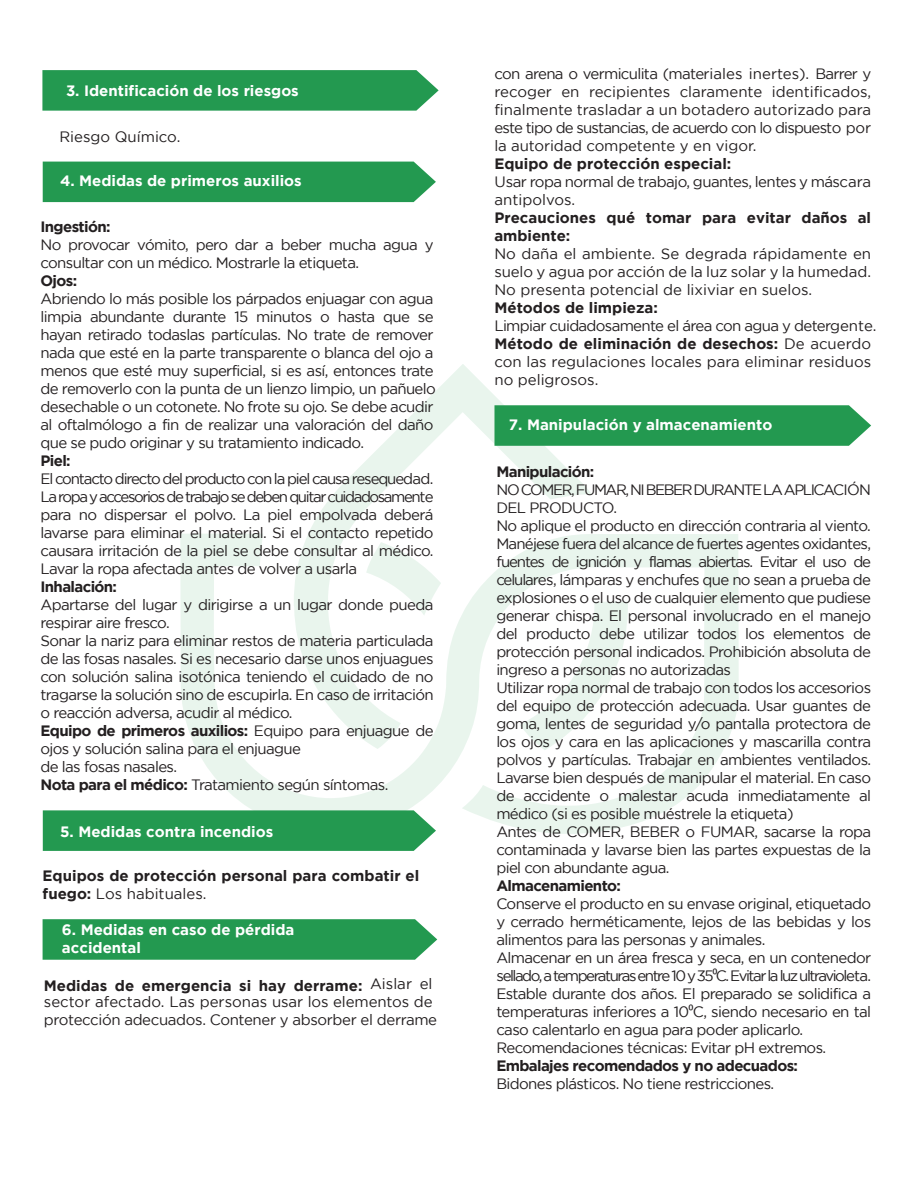
<style>
.page{position:relative;width:915px;height:1191px;background:#fff}
.page>*{position:absolute;margin:0;border:0;box-sizing:border-box;transform-origin:0 0}
.t1{font:15px/18px "Gotham";letter-spacing:-.04em;color:#231f20}
.t2{font:15px/18px "Gotham";color:#231f20}
.t3{font:700 15px/18px "Gotham";color:#231f20}
.t4{font:700 15px/18px "Gotham";color:#fff}
.t5{font:700 15px "Gotham";letter-spacing:-.04em;color:#231f20}
.s1{font-weight:700}
.s2{font-weight:400}
.s3{font-family:"Myriad Pro"}
</style>
<div class="page">
<div style="left:43px;top:162px;width:393px;height:40px;background:#239950"></div>
<svg style="left:309px;top:364px;width:283px;height:169px"></svg>
<svg style="left:180px;top:533px;width:558px;height:301px"></svg>
<svg style="left:519px;top:602px;width:109px;height:148px"></svg>
<svg style="left:43px;top:810px;width:393px;height:41px;background:#2b9d56"></svg>
<div style="left:43px;top:919px;width:394px;height:40px;background:#239950"></div>
<svg style="left:494px;top:405px;width:376px;height:41px;background:#2b9c56"></svg>
<svg style="left:42px;top:70px;width:396px;height:41px;background:#2b9c56"></svg>
<p class="t4" style="left:66px;top:81px;width:234px">3. Identificación de los riesgos</p>
<p class="t2" style="left:59px;top:127px;width:122px">Riesgo Químico.</p>
<p class="t4" style="left:60px;top:171px;width:243px">4. Medidas de primeros auxilios</p>
<p class="t5" style="left:40px;top:218px;width:72px">Ingestión:</p>
<p class="t1" style="left:40px;top:236px;width:394px">No provocar vómito, pero dar a beber mucha agua y consultar con un médico. Mostrarle la etiqueta.</p>
<p class="t3" style="left:40px;top:271px;width:38px">Ojos:</p>
<p class="t1" style="left:40px;top:290px;width:397px">Abriendo lo más posible los párpados enjuagar con agua limpia abundante durante 15 minutos o hasta que se hayan retirado todaslas partículas. No trate de remover nada que esté en la parte transparente o blanca del ojo a menos que esté muy superficial, si es así, entonces trate de removerlo con la punta de un lienzo limpio, un pañuelo desechable o un cotonete. No frote su ojo. Se debe acudir al oftalmólogo a fin de realizar una valoración del daño que se pudo originar y su tratamiento indicado.</p>
<p class="t3" style="left:40px;top:451px;width:32px">Piel:</p>
<p class="t1" style="left:40px;top:470px;width:394px;text-align:justify">El contacto directo del producto con la piel causa resequedad.<br>La ropa y accesorios de trabajo se deben quitar cuidadosamente para no dispersar el polvo. La piel empolvada deberá lavarse para eliminar el material. Si el contacto repetido causara irritación de la piel se debe consultar al médico.<br>Lavar la ropa afectada antes de volver a usarla</p>
<p class="t5" style="left:40px;top:578px;width:78px">Inhalación:</p>
<p class="t1" style="left:40px;top:596px;width:394px">Apartarse del lugar y dirigirse a un lugar donde pueda respirar aire fresco.<br>Sonar la nariz para eliminar restos de materia particulada de las fosas nasales. Si es necesario darse unos enjuagues con solución salina isotónica teniendo el cuidado de no tragarse la solución sino de escupirla. En caso de irritación o reacción adversa, acudir al médico.<br><span class="s1">Equipo de primeros auxilios:</span> Equipo para enjuague de ojos y solución salina para el enjuague<br>de las fosas nasales.<br><span class="s1">Nota para el médico:</span> Tratamiento según síntomas.</p>
<p class="t4" style="left:60px;top:822px;width:215px">5. Medidas contra incendios</p>
<p class="t3" style="left:43px;top:866px;width:378px">Equipos de protección personal para combatir el fuego: <span class="s2">Los habituales.</span></p>
<p class="t4" style="left:62px;top:920px;width:234px">6. Medidas en caso de pérdida accidental</p>
<p class="t2" style="left:44px;top:977px;width:390px;line-height:16.5px"><span class="s1">Medidas de emergencia si hay derrame:</span> Aislar el sector afectado. Las personas usar los elementos de</p>
<p class="t1" style="left:44px;top:1010px;width:394px">protección adecuados. Contener y absorber el derrame</p>
<p class="t1" style="left:494px;top:64px;width:378px;text-align:justify">con arena o vermiculita (materiales inertes). Barrer y recoger en recipientes claramente identificados, finalmente trasladar a un botadero autorizado para este tipo de sustancias, de acuerdo con lo dispuesto por la autoridad competente y en vigor.</p>
<p class="t3" style="left:494px;top:154px;width:238px">Equipo de protección especial:</p>
<p class="t1" style="left:494px;top:172px;width:378px">Usar ropa normal de trabajo, guantes, lentes y máscara antipolvos.</p>
<p class="t3" style="left:494px;top:208px;width:378px">Precauciones qué tomar para evitar daños al ambiente:</p>
<p class="t1" style="left:494px;top:244px;width:378px;text-align:justify">No daña el ambiente. Se degrada rápidamente en suelo y agua por acción de la luz solar y la humedad.<br>No presenta potencial de lixiviar en suelos.</p>
<p class="t3" style="left:494px;top:298px;width:165px">Métodos de limpieza:</p>
<p class="t2" style="left:494px;top:316px;width:383px">Limpiar cuidadosamente el área con agua y detergente.<br><span class="s1">Método de eliminación de desechos:</span> De acuerdo con las regulaciones locales para eliminar residuos no peligrosos.</p>
<p class="t4" style="left:508px;top:415px;width:265px">7. Manipulación y almacenamiento</p>
<p class="t5" style="left:496px;top:462px;width:99px">Manipulación:</p>
<p class="t1" style="left:496px;top:480px;width:376px">NO COMER, FUMAR, NI BEBER DURANTE LA APLICACIÓN DEL PRODUCTO.<br>No aplique el producto en dirección contraria al viento.<br>Manéjese fuera del alcance de fuertes agentes oxidantes, fuentes de ignición y flamas abiertas. Evitar el uso de celulares, lámparas y enchufes que no sean a prueba de explosiones o el uso de cualquier elemento que pudiese generar chispa. El personal involucrado en el manejo del producto debe utilizar todos los elementos de protección personal indicados. Prohibición absoluta de ingreso a personas no autorizadas<br>Utilizar ropa normal de trabajo con todos los accesorios del equipo de protección adecuada. Usar guantes de goma, lentes de seguridad y/o pantalla protectora de los ojos y cara en las aplicaciones y mascarilla contra polvos y partículas. Trabajar en ambientes ventilados.<br>Lavarse bien después de manipular el material. En caso de accidente o malestar acuda inmediatamente al médico (si es posible muéstrele la etiqueta)<br>Antes de COMER, BEBER o FUMAR, sacarse la ropa contaminada y lavarse bien las partes expuestas de la piel con abundante agua.</p>
<p class="t5" style="left:496px;top:876px;width:126px">Almacenamiento:</p>
<p class="t1" style="left:496px;top:894px;width:376px">Conserve el producto en su envase original, etiquetado y cerrado herméticamente, lejos de las bebidas y los alimentos para las personas y animales.<br>Almacenar en un área fresca y seca, en un contenedor sellado, a temperaturas entre 10 y 35<span class="s3">0</span>C. Evitar la luz ultravioleta.<br>Estable durante dos años. El preparado se solidifica a temperaturas inferiores a 10<span class="s3">0</span>C, siendo necesario en tal caso calentarlo en agua para poder aplicarlo.<br>Recomendaciones técnicas: Evitar pH extremos.</p>
<p class="t5" style="left:496px;top:1056px;width:303px">Embalajes recomendados y no adecuados:</p>
<p class="t1" style="left:496px;top:1074px;width:279px">Bidones plásticos. No tiene restricciones.</p>
</div>
